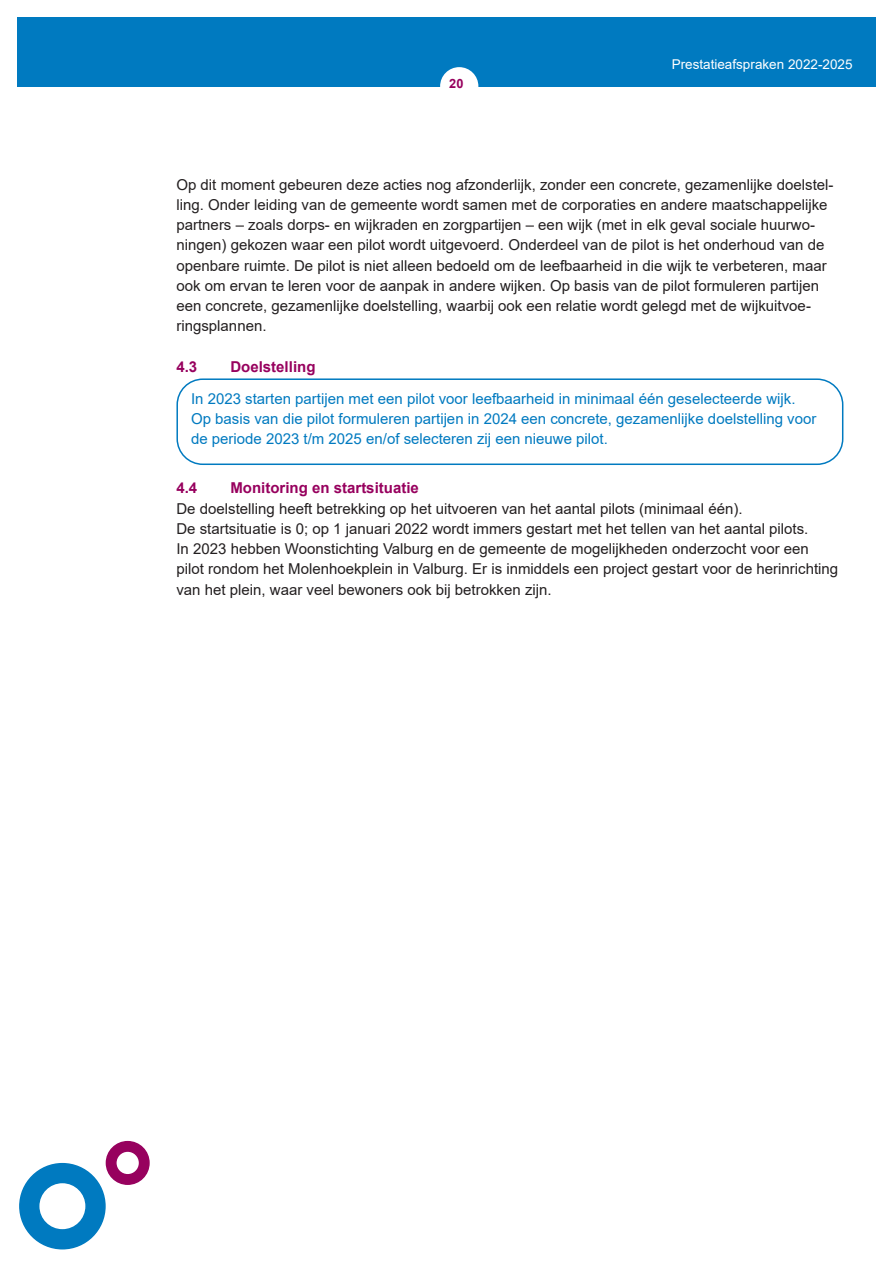
<style>
.page{position:relative;width:893px;height:1263px;background:#fff}
.page>*{position:absolute;margin:0;border:0;box-sizing:border-box;transform-origin:0 0}
.t1{font:15px/20.2px "Arial";color:#231f20}
.t2{font:15px/20.2px "Arial";color:#007ac0}
.t3{font:700 15px "Arial";color:#97015e}
.t4{font:13.5px "Arial";color:#fff}
.t5{font:700 12.75px "Arial";color:#97015e}
</style>
<div class="page">
<div style="left:17px;top:17px;width:859px;height:69px;background:#007ac0"></div>
<svg style="left:19px;top:1140px;width:131px;height:110px"></svg>
<div style="left:440px;top:67px;width:38px;height:38px;background:#fff;border-radius:50%"></div>
<div style="left:176px;top:378px;width:667px;height:87px;border:2px solid #007ac0;border-radius:26px"></div>
<p class="t5" style="left:449px;top:75px;width:16px">20</p>
<p class="t4" style="left:672px;top:55px;width:182px">Prestatieafspraken 2022-2025</p>
<p class="t1" style="left:176px;top:174px;width:659px">Op dit moment gebeuren deze acties nog afzonderlijk, zonder een concrete, gezamenlijke doelstel&shy;ling. Onder leiding van de gemeente wordt samen met de corporaties en andere maatschappelijke partners – zoals dorps- en wijkraden en zorgpartijen – een wijk (met in elk geval sociale huurwo&shy;ningen) gekozen waar een pilot wordt uitgevoerd. Onderdeel van de pilot is het onderhoud van de openbare ruimte. De pilot is niet alleen bedoeld om de leefbaarheid in die wijk te verbeteren, maar ook om ervan te leren voor de aanpak in andere wijken. Op basis van de pilot formuleren partijen een concrete, gezamenlijke doelstelling, waarbij ook een relatie wordt gelegd met de wijkuitvoe&shy;ringsplannen.</p>
<p class="t3" style="left:176px;top:356px;width:22px">4.3</p>
<p class="t3" style="left:230px;top:356px;width:87px">Doelstelling</p>
<p class="t2" style="left:191px;top:388px;width:627px">In 2023 starten partijen met een pilot voor leefbaarheid in minimaal één geselecteerde wijk.<br>Op basis van die pilot formuleren partijen in 2024 een concrete, gezamenlijke doelstelling voor de periode 2023 t/m 2025 en/of selecteren zij een nieuwe pilot.</p>
<p class="t3" style="left:176px;top:477px;width:22px">4.4</p>
<p class="t3" style="left:230px;top:477px;width:190px">Monitoring en startsituatie</p>
<p class="t1" style="left:176px;top:498px;width:663px">De doelstelling heeft betrekking op het uitvoeren van het aantal pilots (minimaal één).<br>De startsituatie is 0; op 1 januari 2022 wordt immers gestart met het tellen van het aantal pilots.<br>In 2023 hebben Woonstichting Valburg en de gemeente de mogelijkheden onderzocht voor een pilot rondom het Molenhoekplein in Valburg. Er is inmiddels een project gestart voor de herinrichting van het plein, waar veel bewoners ook bij betrokken zijn.</p>
</div>
